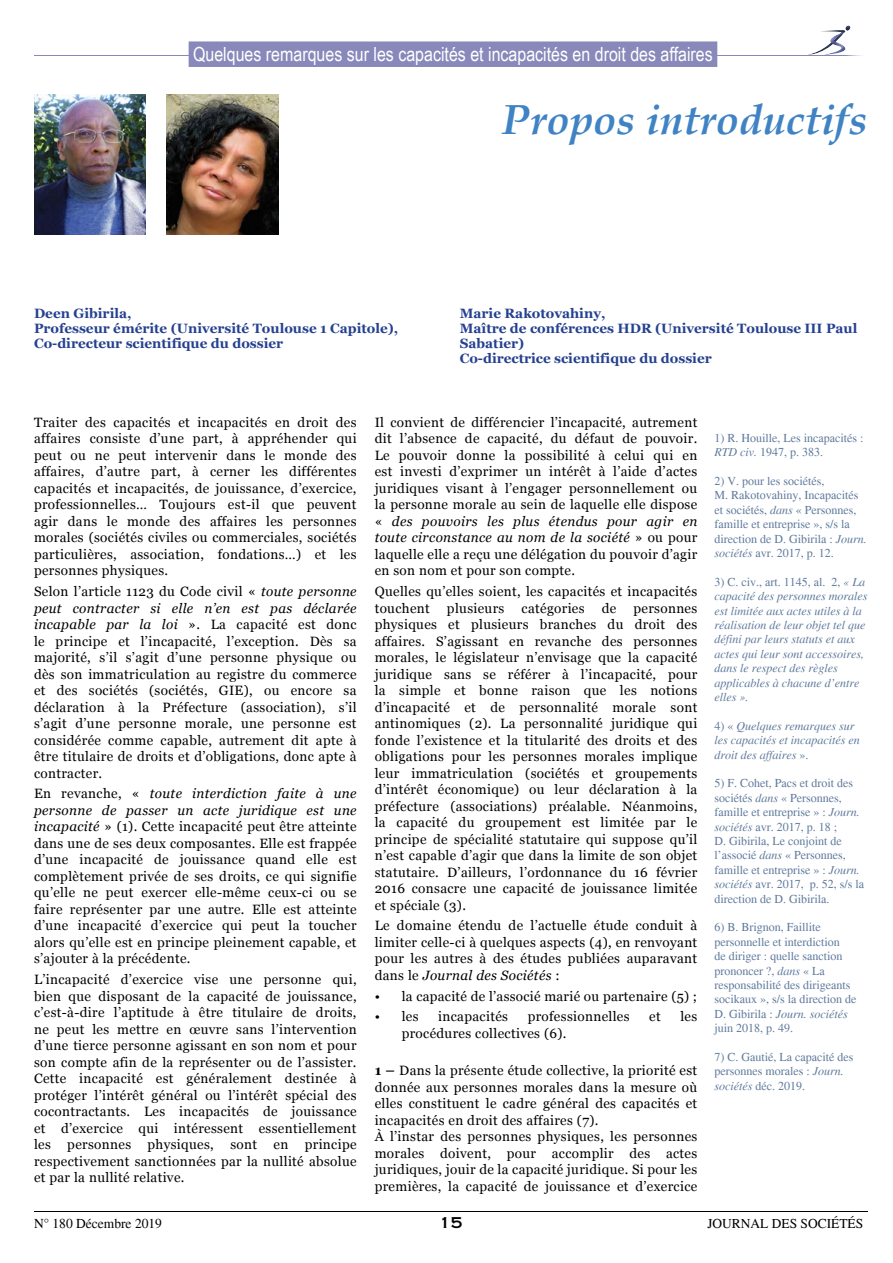
<style>
.page{position:relative;width:893px;height:1263px;background:#fff}
.page>*{position:absolute;margin:0;border:0;box-sizing:border-box;transform-origin:0 0}
._2_a_-_Dossier_titre{font:italic 700 42px "Book Antiqua";color:#4083c4}
.t1{font:19.5px "Arial Narrow";color:#fff}
.t2{font:14.85px "Copperplate Thirty One AB";color:#000}
._2_c_-_Dossier_texte{font:13.5px/16.5px "Georgia";letter-spacing:.025em;color:#000;text-align:justify}
._2_d_-_Dossier_signa{font:700 13.5px/15px "Georgia";color:#25408f}
.t3{font:13.5px "Times";color:#000}
.t4{font:13.35px "Times";color:#000}
._2_e_-_Dossier_marge{font:12px/14.4px "Times";color:#5f7a9c}
._2_e_-_Dossier_marge-2{font:italic 12px/14.4px "Times";color:#5f7a9c}
.s1{font-style:italic}
.s2{font-weight:700}
.s3{font-style:normal}
</style>
<div class="page">
<hr style="left:34px;top:55px;width:833px;height:1px;background:#8889ba">
<hr style="left:34px;top:1211px;width:833px;height:1px;background:#000">
<div style="left:189px;top:41px;width:528px;height:26px;background:#8889ba"></div>
<svg style="left:808px;top:25px;width:54px;height:31px"></svg>
<img style="left:34px;top:95px;width:111px;height:140px">
<img style="left:167px;top:95px;width:111px;height:140px">
<h2 class="t1" style="left:193px;top:40px;width:521px">Quelques remarques sur les capacités et incapacités en droit des affaires</h2>
<p class="_2_a_-_Dossier_titre" style="left:502px;top:91px;width:367px">Propos introductifs</p>
<p class="_2_d_-_Dossier_signa" style="left:34px;top:306px;width:99px">Deen Gibirila,</p>
<p class="_2_d_-_Dossier_signa" style="left:34px;top:321px;width:366px">Professeur émérite (Université Toulouse 1 Capitole),</p>
<p class="_2_d_-_Dossier_signa" style="left:34px;top:336px;width:251px">Co-directeur scientifique du dossier</p>
<p class="_2_d_-_Dossier_signa" style="left:460px;top:306px;width:147px">Marie Rakotovahiny,</p>
<p class="_2_d_-_Dossier_signa" style="left:460px;top:321px;width:399px">Maître de conférences HDR (Université Toulouse III Paul<br>Sabatier)</p>
<p class="_2_d_-_Dossier_signa" style="left:460px;top:351px;width:254px">Co-directrice scientifique du dossier</p>
<p class="_2_c_-_Dossier_texte" style="left:34px;top:414px;width:324px">Traiter des capacités et incapacités en droit des affaires consiste d’une part, à appréhender qui peut ou ne peut intervenir dans le monde des affaires, d’autre part, à cerner les différentes capacités et incapacités, de jouissance, d’exercice, professionnelles… Toujours est-il que peuvent agir dans le monde des affaires les personnes morales (sociétés civiles ou commerciales, sociétés particulières, association, fondations…) et les personnes physiques.</p>
<p class="_2_c_-_Dossier_texte" style="left:34px;top:583px;width:324px">Selon l’article 1123 du Code civil « <span class="s1">toute personne peut contracter si elle n’en est pas déclarée incapable par la loi</span> ». La capacité est donc le principe et l’incapacité, l’exception. Dès sa majorité, s’il s’agit d’une personne physique ou dès son immatriculation au registre du commerce et des sociétés (sociétés, GIE), ou encore sa déclaration à la Préfecture (association), s’il s’agit d’une personne morale, une personne est considérée comme capable, autrement dit apte à être titulaire de droits et d’obligations, donc apte à contracter.</p>
<p class="_2_c_-_Dossier_texte" style="left:34px;top:786px;width:324px">En revanche, « <span class="s1">toute interdiction faite à une personne de passer un acte juridique est une incapacité</span> » (1). Cette incapacité peut être atteinte dans une de ses deux composantes. Elle est frappée d’une incapacité de jouissance quand elle est complètement privée de ses droits, ce qui signifie qu’elle ne peut exercer elle-même ceux-ci ou se faire représenter par une autre. Elle est atteinte d’une incapacité d’exercice qui peut la toucher alors qu’elle est en principe pleinement capable, et s’ajouter à la précédente.</p>
<p class="_2_c_-_Dossier_texte" style="left:34px;top:971px;width:324px">L’incapacité d’exercice vise une personne qui, bien que disposant de la capacité de jouissance, c’est-à-dire l’aptitude à être titulaire de droits, ne peut les mettre en œuvre sans l’intervention d’une tierce personne agissant en son nom et pour son compte afin de la représenter ou de l’assister.<br>Cette incapacité est généralement destinée à protéger l’intérêt général ou l’intérêt spécial des cocontractants. Les incapacités de jouissance et d’exercice qui intéressent essentiellement les personnes physiques, sont en principe respectivement sanctionnées par la nullité absolue et par la nullité relative.</p>
<p class="_2_c_-_Dossier_texte" style="left:375px;top:414px;width:324px">Il convient de différencier l’incapacité, autrement dit l’absence de capacité, du défaut de pouvoir.<br>Le pouvoir donne la possibilité à celui qui en est investi d’exprimer un intérêt à l’aide d’actes juridiques visant à l’engager personnellement ou la personne morale au sein de laquelle elle dispose « <span class="s1">des pouvoirs les plus étendus pour agir en toute circonstance au nom de la société</span> » ou pour laquelle elle a reçu une délégation du pouvoir d’agir en son nom et pour son compte.</p>
<p class="_2_c_-_Dossier_texte" style="left:375px;top:583px;width:324px">Quelles qu’elles soient, les capacités et incapacités touchent</p>
<p class="_2_c_-_Dossier_texte" style="left:447px;top:600px;width:59px">plusieurs</p>
<p class="_2_c_-_Dossier_texte" style="left:521px;top:600px;width:65px">catégories</p>
<p class="_2_c_-_Dossier_texte" style="left:602px;top:600px;width:16px">de</p>
<p class="_2_c_-_Dossier_texte" style="left:375px;top:600px;width:324px;text-indent:259px">personnes physiques et plusieurs branches du droit des affaires. S’agissant en revanche des personnes morales, le législateur n’envisage que la capacité juridique sans se référer à l’incapacité, pour la simple et bonne raison que les notions d’incapacité et de personnalité morale sont antinomiques (2). La personnalité juridique qui fonde l’existence et la titularité des droits et des obligations pour les personnes morales implique leur immatriculation (sociétés et groupements d’intérêt économique) ou leur déclaration à la préfecture (associations) préalable. Néanmoins, la capacité du groupement est limitée par le principe de spécialité statutaire qui suppose qu’il n’est capable d’agir que dans la limite de son objet statutaire. D’ailleurs, l’ordonnance du 16 février 2016 consacre une capacité de jouissance limitée et spéciale (3).</p>
<p class="_2_c_-_Dossier_texte" style="left:375px;top:918px;width:324px">Le domaine étendu de l’actuelle étude conduit à limiter celle-ci à quelques aspects (4), en renvoyant pour les autres à des études publiées auparavant dans le <span class="s1">Journal des Sociétés</span> :</p>
<p class="_2_c_-_Dossier_texte" style="left:375px;top:988px;width:324px">• la capacité de l’associé marié ou partenaire (5) ;</p>
<p class="_2_c_-_Dossier_texte" style="left:375px;top:1009px;width:45px">• les</p>
<p class="_2_c_-_Dossier_texte" style="left:438px;top:1009px;width:71px">incapacités</p>
<p class="_2_c_-_Dossier_texte" style="left:528px;top:1009px;width:103px">professionnelles</p>
<p class="_2_c_-_Dossier_texte" style="left:649px;top:1009px;width:13px">et</p>
<p class="_2_c_-_Dossier_texte" style="left:680px;top:1009px;width:18px">les</p>
<p class="_2_c_-_Dossier_texte" style="left:402px;top:1025px;width:166px">procédures collectives (6).</p>
<p class="_2_c_-_Dossier_texte" style="left:375px;top:1062px;width:324px"><span class="s2">1 –</span> Dans la présente étude collective, la priorité est donnée aux personnes morales dans la mesure où elles constituent le cadre général des capacités et incapacités en droit des affaires (7).</p>
<p class="_2_c_-_Dossier_texte" style="left:375px;top:1128px;width:324px">À l’instar des personnes physiques, les personnes morales doivent, pour accomplir des actes juridiques, jouir de la capacité juridique. Si pour les premières, la capacité de jouissance et d’exercice</p>
<p class="_2_e_-_Dossier_marge" style="left:714px;top:430px;width:150px">1) R. Houille, Les incapacités :<br><span class="s1">RTD civ.</span> 1947, p. 383.</p>
<p class="_2_e_-_Dossier_marge" style="left:714px;top:474px;width:154px">2) V. pour les sociétés,<br>M. Rakotovahiny, Incapacités et sociétés, <span class="s1">dans</span> « Personnes, famille et entreprise », s/s la direction de D. Gibirila : <span class="s1">Journ. sociétés</span> avr. 2017, p. 12.</p>
<p class="_2_e_-_Dossier_marge-2" style="left:714px;top:575px;width:154px"><span class="s3">3) C. civ., art. 1145, al. 2,</span> « La capacité des personnes morales est limitée aux actes utiles à la réalisation de leur objet tel que défini par leurs statuts et aux actes qui leur sont accessoires, dans le respect des règles applicables à chacune d’entre elles ».</p>
<p class="_2_e_-_Dossier_marge-2" style="left:714px;top:719px;width:147px"><span class="s3">4) «</span> Quelques remarques sur les capacités et incapacités en droit des affaires <span class="s3">».</span></p>
<p class="_2_e_-_Dossier_marge" style="left:714px;top:776px;width:151px">5) F. Cohet, Pacs et droit des sociétés <span class="s1">dans</span> « Personnes, famille et entreprise » : <span class="s1">Journ. sociétés</span> avr. 2017, p. 18 ;<br>D. Gibirila, Le conjoint de l’associé <span class="s1">dans</span> « Personnes, famille et entreprise » : <span class="s1">Journ. sociétés</span> avr. 2017, p. 52, s/s la direction de D. Gibirila.</p>
<p class="_2_e_-_Dossier_marge" style="left:714px;top:920px;width:143px">6) B. Brignon, Faillite personnelle et interdiction<br>de diriger : quelle sanction prononcer ?, <span class="s1">dans</span> « La responsabilité des dirigeants socikaux », s/s la direction de<br>D. Gibirila : <span class="s1">Journ. sociétés </span>juin 2018, p. 49.</p>
<p class="_2_e_-_Dossier_marge" style="left:714px;top:1050px;width:140px">7) C. Gautié, La capacité des personnes morales : <span class="s1">Journ. sociétés</span> déc. 2019.</p>
<p class="t3" style="left:34px;top:1216px;width:129px">N° 180 Décembre 2019</p>
<p class="t2" style="left:439px;top:1214px;width:25px">15</p>
<p class="t4" style="left:707px;top:1216px;width:157px">JOURNAL DES SOCIÉTÉS</p>
</div>
